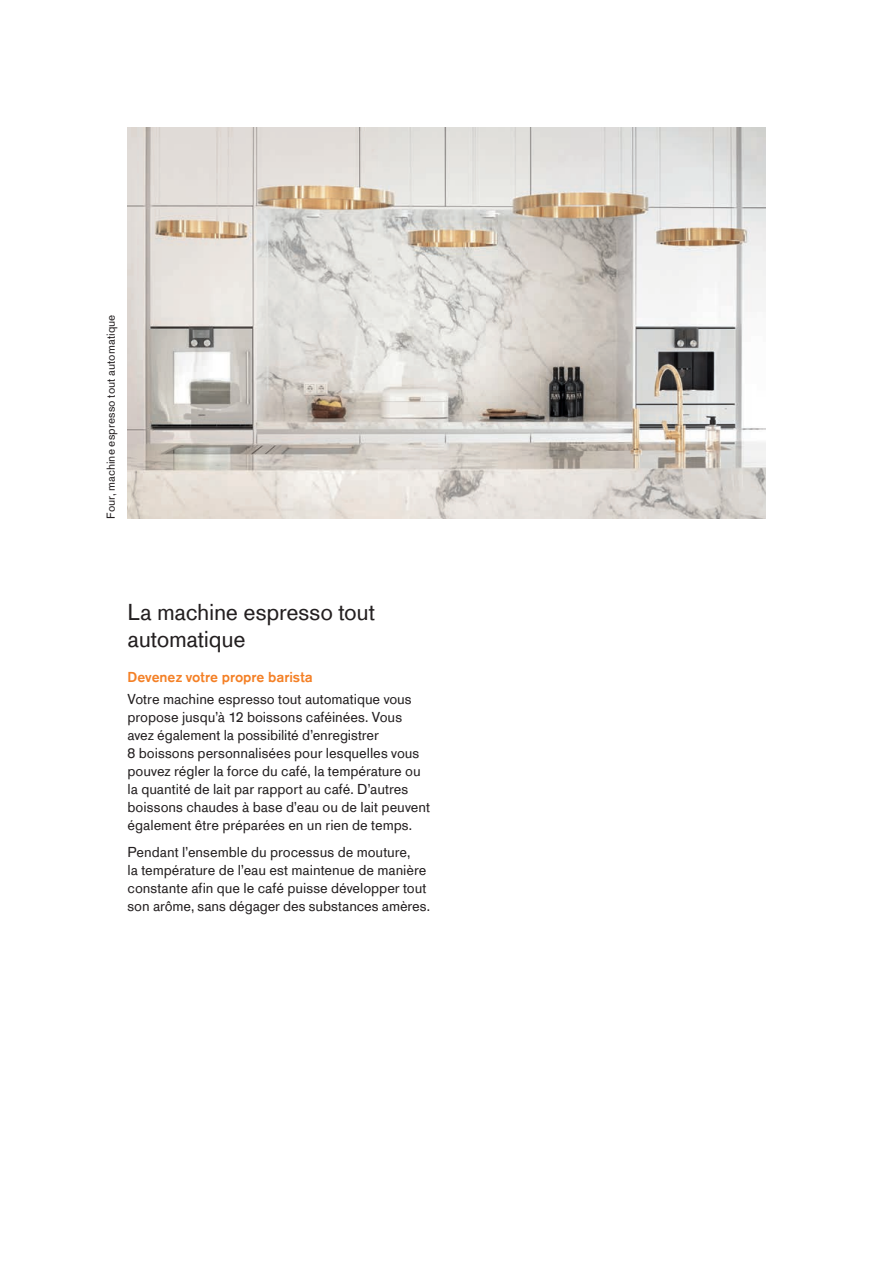
<style>
.page{position:relative;width:893px;height:1263px;background:#fff}
.page>*{position:absolute;margin:0;border:0;box-sizing:border-box;transform-origin:0 0}
.t1{font:24px/27px "Gaggenau";letter-spacing:-.01em;color:#231f20}
.t2{font:15px/18px "Gaggenau";letter-spacing:-.005em;color:#231f20}
.t3{font:700 15px "Gaggenau";letter-spacing:-.005em;color:#f48026}
.t4{font:12px "Gaggenau";letter-spacing:.005em;color:#231f20}
</style>
<div class="page">
<img style="left:128px;top:128px;width:637px;height:391px">
<p class="t4" style="left:104px;top:519px;width:206px;rotate:-90deg">Four, machine espresso tout automatique</p>
<h1 class="t1" style="left:128px;top:598px;width:249px">La machine espresso tout automatique</h1>
<p class="t3" style="left:128px;top:668px;width:187px">Devenez votre propre barista</p>
<p class="t2" style="left:128px;top:690px;width:304px">Votre machine espresso tout automatique vous propose jusqu’à 12 boissons caféinées. Vous avez également la possibilité d’enregistrer<br>8 boissons personnalisées pour lesquelles vous pouvez régler la force du café, la température ou la quantité de lait par rapport au café. D’autres boissons chaudes à base d’eau ou de lait peuvent également être préparées en un rien de temps.</p>
<p class="t2" style="left:128px;top:842px;width:304px">Pendant l’ensemble du processus de mouture,<br>la température de l’eau est maintenue de manière constante afin que le café puisse développer tout son arôme, sans dégager des substances amères.</p>
</div>
